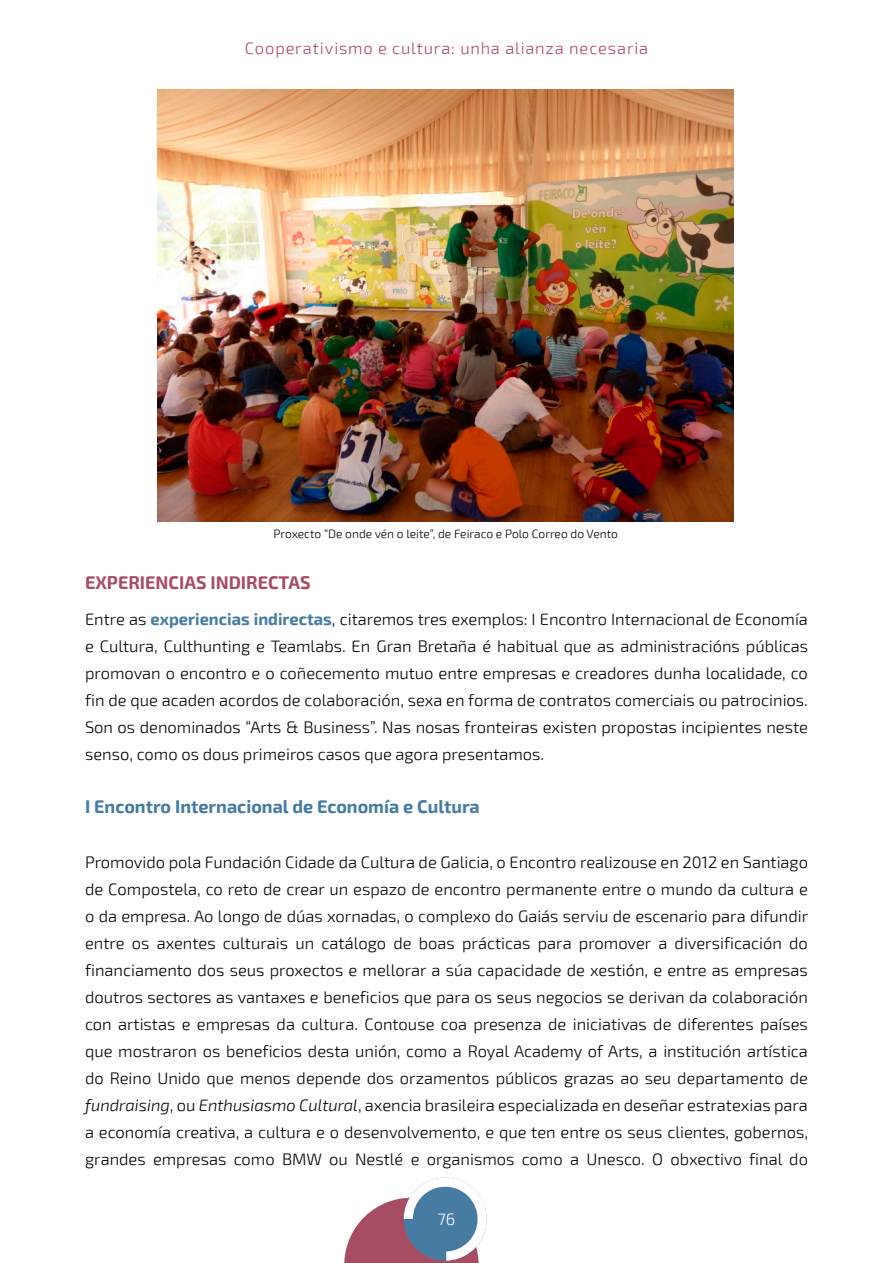
<style>
.page{position:relative;width:893px;height:1263px;background:#fff}
.page>*{position:absolute;margin:0;border:0;box-sizing:border-box;transform-origin:0 0}
.t1{font:700 18px "Exo 2";color:#467ca1}
.t2{font:700 18px "Exo 2";color:#a74d63}
.t3{font:300 16.5px/27px "Exo 2";color:#000;text-align:justify}
.t4{font:300 16.5px "Exo 2";letter-spacing:.05em;color:#a74d63}
.t5{font:300 16.5px "Exo 2";color:#fff}
.t6{font:300 12px "Exo 2";color:#000}
.s1{font-weight:700;color:#467ca1}
.s2{font-style:italic}
</style>
<div class="page">
<svg style="left:344px;top:1177px;width:143px;height:86px"></svg>
<img style="left:158px;top:89px;width:576px;height:433px">
<p class="t4" style="left:245px;top:39px;width:405px">Cooperativismo e cultura: unha alianza necesaria</p>
<p class="t6" style="left:274px;top:527px;width:346px">Proxecto “De onde vén o leite”, de Feiraco e Polo Correo do Vento</p>
<p class="t2" style="left:85px;top:572px;width:227px">EXPERIENCIAS INDIRECTAS</p>
<p class="t3" style="left:85px;top:606px;width:724px">Entre as <span class="s1">experiencias indirectas</span>, citaremos tres exemplos: I Encontro Internacional de Economía e Cultura, Culthunting e Teamlabs. En Gran Bretaña é habitual que as administracións públicas promovan o encontro e o coñecemento mutuo entre empresas e creadores dunha localidade, co fin de que acaden acordos de colaboración, sexa en forma de contratos comerciais ou patrocinios.<br>Son os denominados “Arts &amp; Business”. Nas nosas fronteiras existen propostas incipientes neste senso, como os dous primeiros casos que agora presentamos.</p>
<p class="t1" style="left:85px;top:795px;width:396px">I Encontro Internacional de Economía e Cultura</p>
<p class="t3" style="left:85px;top:849px;width:725px">Promovido pola Fundación Cidade da Cultura de Galicia, o Encontro realizouse en 2012 en Santiago de Compostela, co reto de crear un espazo de encontro permanente entre o mundo da cultura e o da empresa. Ao longo de dúas xornadas, o complexo do Gaiás serviu de escenario para difundir entre os axentes culturais un catálogo de boas prácticas para promover a diversificación do financiamento dos seus proxectos e mellorar a súa capacidade de xestión, e entre as empresas doutros sectores as vantaxes e beneficios que para os seus negocios se derivan da colaboración con artistas e empresas da cultura. Contouse coa presenza de iniciativas de diferentes países que mostraron os beneficios desta unión, como a Royal Academy of Arts, a institución artística do Reino Unido que menos depende dos orzamentos públicos grazas ao seu departamento de <span class="s2">fundraising</span>, ou <span class="s2">Enthusiasmo Cultural</span>, axencia brasileira especializada en deseñar estratexias para a economía creativa, a cultura e o desenvolvemento, e que ten entre os seus clientes, gobernos, grandes empresas como BMW ou Nestlé e organismos como a Unesco. O obxectivo final do</p>
<p class="t5" style="left:438px;top:1209px;width:19px">76</p>
</div>
